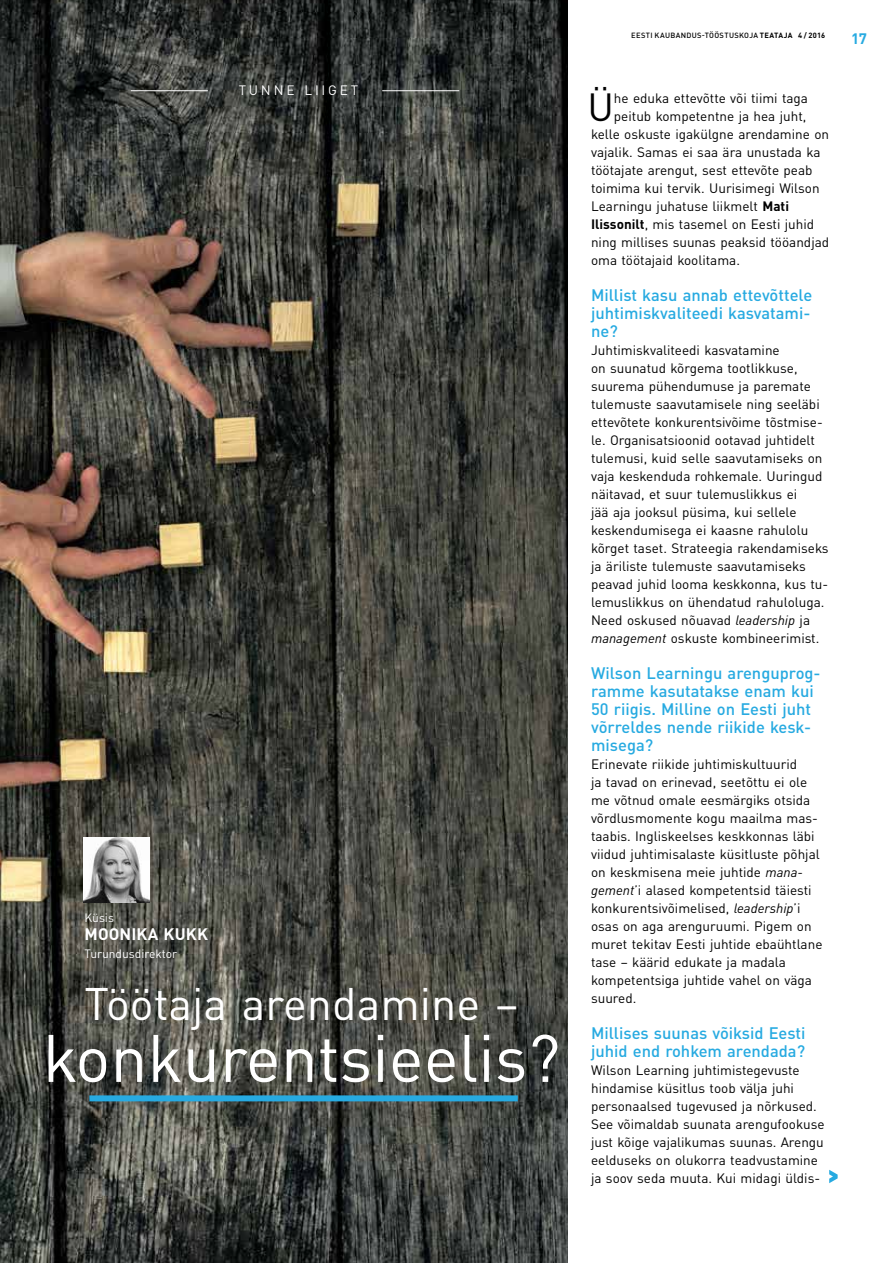
<style>
.page{position:relative;width:893px;height:1263px;background:#fff}
.page>*{position:absolute;margin:0;border:0;box-sizing:border-box;transform-origin:0 0}
.t1{font:66px "DIN Pro";color:#fff}
.t2{font:45px "DIN Pro";color:#fff}
.t3{font:38.85px "DIN Pro";color:#000}
.t4{font:500 16.5px/18px "DIN Pro";color:#27aae1}
.t5{font:700 16.5px "DIN Pro";color:#fff}
.t6{font:700 15px "DIN Pro";color:#27aae1}
.t7{font:13.5px/18px "DIN Pro";color:#000}
.t8{font:13.5px "DIN Pro";color:#fff}
.t9{font:12px "DIN Pro";color:#fff}
.t10{font:500 7.5px "DIN Pro";letter-spacing:.04em;color:#000}
.s1{font-weight:700}
.s2{font-style:italic}
</style>
<div class="page">
<img style="left:0;top:0;width:568px;height:1263px">
<div style="left:89px;top:1095px;width:429px;height:6px;background:#27aae1"></div>
<hr style="left:382px;top:90px;width:77px;height:1px;background:#fff">
<hr style="left:131px;top:90px;width:77px;height:1px;background:#fff">
<img style="left:84px;top:837px;width:65px;height:66px">
<svg style="left:829px;top:1170px;width:9px;height:13px"></svg>
<p class="t8" style="left:239px;top:80px;width:12px">TUNNE</p>
<p class="t8" style="left:304px;top:80px;width:10px">LIIGET</p>
<p class="t9" style="left:84px;top:908px;width:31px">Küsis</p>
<p class="t5" style="left:85px;top:920px;width:25px">MOONIKA</p>
<p class="t5" style="left:164px;top:920px;width:34px">KUKK</p>
<p class="t9" style="left:84px;top:944px;width:94px">Turundusdirektor</p>
<h2 class="t2" style="left:85px;top:969px;width:435px">Töötaja arendamine –</h2>
<h1 class="t1" style="left:43px;top:1006px;width:519px">konkurentsieelis?</h1>
<p class="t10" style="left:631px;top:30px;width:195px">eesti kaubandus-tööstuskoja <span class="s1">TEATAJA 4 / 2016</span></p>
<p class="t6" style="left:851px;top:26px;width:17px">17</p>
<h3 class="t3" style="left:587px;top:76px;width:28px">Ü</h3>
<p class="t7" style="left:614px;top:88px;width:196px">he eduka ettevõtte või tiimi taga</p>
<p class="t7" style="left:614px;top:106px;width:194px">peitub kompetentne ja hea juht,</p>
<p class="t7" style="left:591px;top:124px;width:240px">kelle oskuste igakülgne arendamine on</p>
<p class="t7" style="left:591px;top:142px;width:231px">vajalik. Samas ei saa ära unustada ka</p>
<p class="t7" style="left:591px;top:160px;width:223px">töötajate arengut, sest ettevõte peab</p>
<p class="t7" style="left:591px;top:178px;width:230px">toimima kui tervik. U urisimegi Wilson</p>
<p class="t7" style="left:591px;top:196px;width:200px">Learningu juhatuse liikmelt <span class="s1">MATI</span></p>
<p class="t7" style="left:591px;top:214px;width:225px"><span class="s1">ILISSONILT</span>, mis tasemel on Eesti juhid</p>
<p class="t7" style="left:591px;top:232px;width:240px">ning millises suunas peaksid tööandjad</p>
<p class="t7" style="left:591px;top:250px;width:150px">oma töötajaid koolitama.</p>
<p class="t4" style="left:591px;top:284px;width:223px">Millist kasu annab ettevõttele juhtimiskvaliteedi kasvatami&shy;ne?</p>
<p class="t7" style="left:591px;top:340px;width:239px">Juhtimiskvaliteedi kasvatamine<br>on suunatud kõrgema tootlikkuse, suurema pühendumuse ja paremate tulemuste saavutamisele ning seeläbi ettevõtete konkurentsivõime tõstmise&shy;le. Organisatsioonid ootavad juhtidelt tulemusi, kuid selle saavutamiseks on vaja keskenduda rohkemale. Uuringud näitavad, et suur tulemuslikkus ei<br>jää aja jooksul püsima, kui sellele keskendumisega ei kaasne rahulolu kõrget taset. Strateegia rakendamiseks ja äriliste tulemuste saavutamiseks peavad juhid looma keskkonna, kus tu&shy;lemuslikkus on ühendatud rahuloluga.<br>N eed oskused nõuavad <span class="s2">leadership</span> ja <span class="s2">management</span> oskuste kombineerimist.</p>
<p class="t4" style="left:591px;top:662px;width:231px">Wilson Learningu arenguprog&shy;ramme kasutatakse enam kui<br>50 riigis. Milline on Eesti juht võrreldes nende riikide kesk&shy;misega?</p>
<p class="t7" style="left:591px;top:754px;width:233px">Erinevate riikide juhtimiskultuurid<br>ja tavad on erinevad, seetõttu ei ole me võtnud omale eesmärgiks otsida võrdlusmomente kogu maailma mas&shy;taabis. I ngliskeelses keskkonnas läbi viidud juhtimisalaste küsitluste põhjal on keskmisena meie juhtide <span class="s2">mana&shy;gement</span>’i alased kompetentsid täiesti konkurentsivõimelised, <span class="s2">leadership</span>’i osas on aga arenguruumi. Pigem on muret tekitav Eesti juhtide ebaühtlane tase – käärid edukate ja madala kompetentsiga juhtide vahel on väga suured.</p>
<p class="t4" style="left:591px;top:1022px;width:216px">Millises suunas võiksid Eesti juhid end rohkem arendada?</p>
<p class="t7" style="left:591px;top:1060px;width:235px">Wilson Learning juhtimistegevuste hindamise küsitlus toob välja juhi personaalsed tugevused ja nõrkused.<br>See võimaldab suunata arengufookuse just kõige vajalikumas suunas. Arengu eelduseks on olukorra teadvustamine ja soov seda muuta. Kui midagi üldis-</p>
</div>
